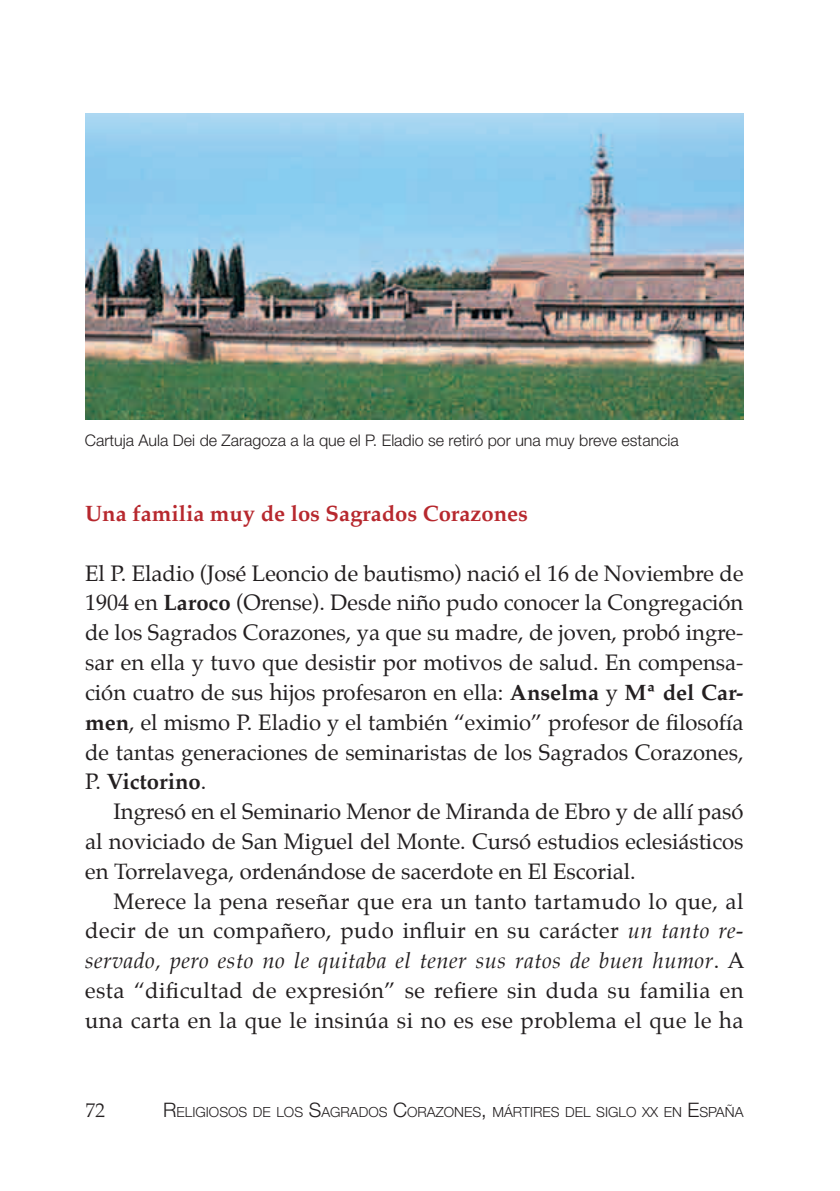
<style>
.page{position:relative;width:840px;height:1191px;background:#fff}
.page>*{position:absolute;margin:0;border:0;box-sizing:border-box;transform-origin:0 0}
.t1{font:22px/29.8px "Palatino";color:#231f20;text-align:justify}
.t2{font:700 22px "Palatino";color:#b7282e}
.t3{font:300 20px "Palatino";color:#231f20}
.t4{font:300 16px "Helvetica Neue";color:#231f20}
.t5{font:300 14px "Helvetica Neue";color:#231f20}
.s1{font-weight:700}
.s2{font-style:italic}
.s3{font-size:20px}
</style>
<div class="page">
<img style="left:85px;top:113px;width:658px;height:307px">
<p class="t4" style="left:85px;top:431px;width:595px">Cartuja Aula Dei de Zaragoza a la que el P. Eladio se retiró por una muy breve estancia</p>
<p class="t2" style="left:85px;top:495px;width:444px">Una familia muy de los Sagrados Corazones</p>
<p class="t1" style="left:85px;top:558px;width:659px">El P. Eladio (José Leoncio de bautismo) nació el 16 de Noviembre de 1904 en <span class="s1">Laroco</span> (Orense). Desde niño pudo conocer la Congregación de los Sagrados Corazones, ya que su madre, de joven, probó ingre&shy;sar en ella y tuvo que desistir por motivos de salud. En compensa&shy;ción cuatro de sus hijos profesaron en ella: <span class="s1">Anselma</span> y <span class="s1">Mª del Car&shy;men</span>, el mismo P. Eladio y el también “eximio” profesor de filosofía de tantas generaciones de seminaristas de los Sagrados Corazones, P. <span class="s1">Victorino</span>.</p>
<p class="t1" style="left:85px;top:796px;width:659px;text-indent:28px">Ingresó en el Seminario Menor de Miranda de Ebro y de allí pasó al noviciado de San Miguel del Monte. Cursó estudios eclesiásticos en Torrelavega, ordenándose de sacerdote en El Escorial.</p>
<p class="t1" style="left:85px;top:886px;width:660px;text-indent:28px">Merece la pena reseñar que era un tanto tartamudo lo que, al decir de un compañero, pudo influir en su carácter <span class="s2">un tanto re&shy;servado, pero esto no le quitaba el tener sus ratos de buen humor</span>. A esta “dificultad de expresión” se refiere sin duda su familia en una carta en la que le insinúa si no es ese problema el que le ha</p>
<p class="t3" style="left:85px;top:1098px;width:21px">72</p>
<p class="t5" style="left:163px;top:1103px;width:581px"><span class="s3">R</span>ELIGIOSOS DE LOS <span class="s3">S</span>AGRADOS <span class="s3">C</span>ORAZONES<span class="s3">,</span> MÁRTIRES DEL SIGLO XX EN <span class="s3">E</span>SPAÑA</p>
</div>
